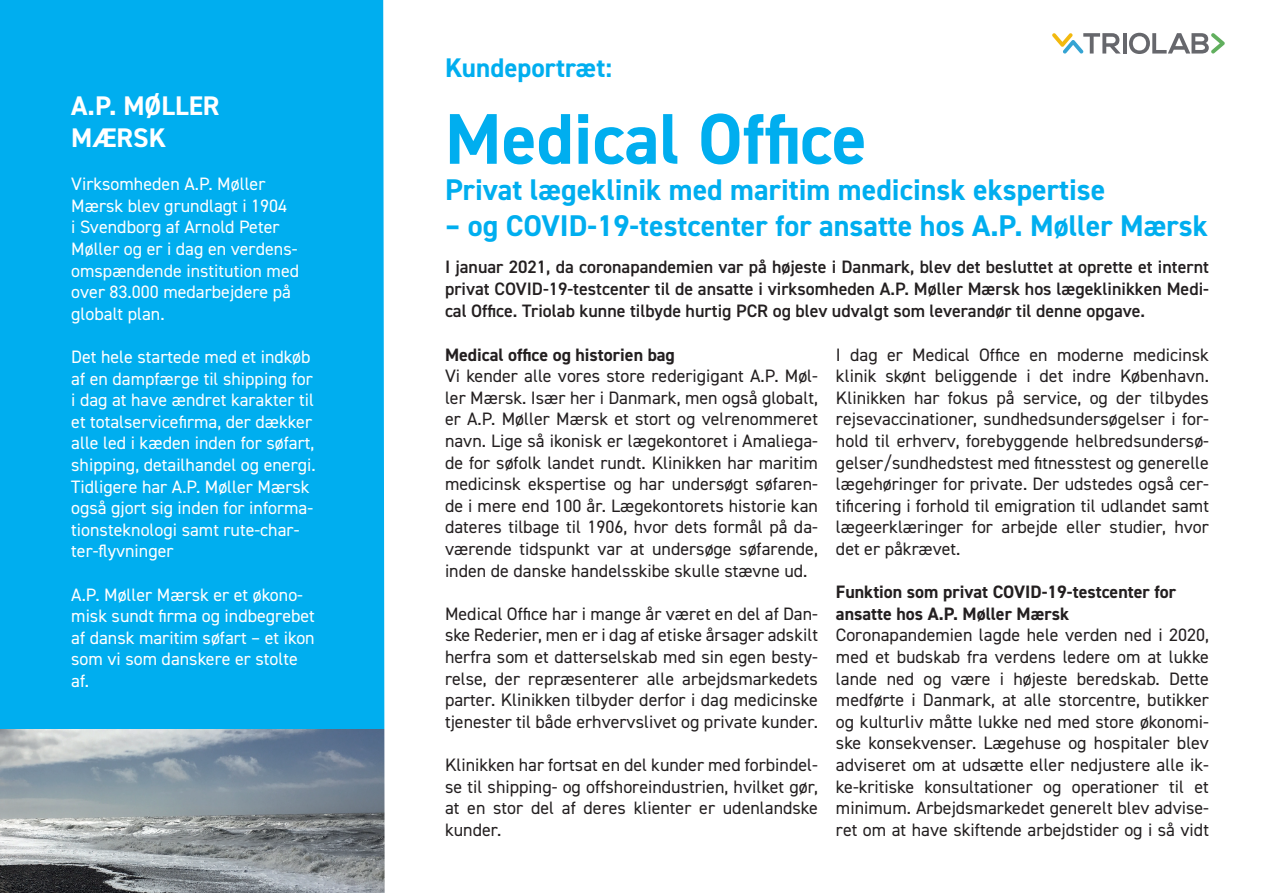
<style>
.page{position:relative;width:1263px;height:893px;background:#fff}
.page>*{position:absolute;margin:0;border:0;box-sizing:border-box;transform-origin:0 0}
.t1{font:700 72px "DIN2014";color:#00aeef}
.t2{font:700 30px "DIN2014";color:#00aeef}
.t3{font:700 27px/32.4px "DIN2014";color:#fff}
.t4{font:700 27px "DIN2014";color:#00aeef}
.t5{font:18px/21.6px "DIN2014";color:#231f20;text-align:justify}
.t6{font:18px/21.6px "DIN2014";color:#fff}
.t7{font:600 18px/21.6px "DIN2014";color:#231f20;text-align:justify}
.t8{font:700 18px/21.6px "DIN2014";color:#231f20}
</style>
<div class="page">
<div style="left:0;top:0;width:381px;height:729px;background:#00aeef"></div>
<img style="left:0;top:729px;width:381px;height:164px">
<hr style="left:1123px;top:33px;width:4px;height:21px;background:#66676c">
<svg style="left:1129px;top:33px;width:96px;height:21px"></svg>
<svg style="left:1052px;top:33px;width:68px;height:21px"></svg>
<svg style="left:381px;top:0;width:4px;height:893px"></svg>
<h3 class="t3" style="left:71px;top:89px;width:150px">A.P. MØLLER<br>MÆRSK</h3>
<p class="t6" style="left:71px;top:173px;width:229px">Virksomheden A.P. Møller<br>Mærsk blev grundlagt i 1904<br>i Svendborg af Arnold Peter<br>Møller og er i dag en verdens&shy;omspændende institution med over 83.000 medarbejdere på globalt plan.</p>
<p class="t6" style="left:71px;top:346px;width:246px">Det hele startede med et indkøb af en dampfærge til shipping for i dag at have ændret karakter til et totalservicefirma, der dækker alle led i kæden inden for søfart, shipping, detailhandel og energi.<br>Tidligere har A.P. Møller Mærsk også gjort sig inden for informa&shy;tionsteknologi samt rute-char&shy;ter-flyvninger</p>
<p class="t6" style="left:71px;top:583px;width:245px">A.P. Møller Mærsk er et økono&shy;misk sundt firma og indbegrebet af dansk maritim søfart – et ikon som vi som danskere er stolte af.</p>
<h3 class="t4" style="left:445px;top:50px;width:169px">Kundeportræt:</h3>
<h1 class="t1" style="left:445px;top:91px;width:423px">Medical Office</h1>
<h2 class="t2" style="left:445px;top:169px;width:662px">Privat lægeklinik med maritim medicinsk ekspertise</h2>
<h2 class="t2" style="left:445px;top:205px;width:764px">– og COVID-19-testcenter for ansatte hos A.P. Møller Mærsk</h2>
<p class="t7" style="left:445px;top:256px;width:765px">I januar 2021, da coronapandemien var på højeste i Danmark, blev det besluttet at oprette et internt privat COVID-19-testcenter til de ansatte i virksomheden A.P. Møller Mærsk hos lægeklinikken Medi&shy;cal Office. Triolab kunne tilbyde hurtig PCR og blev udvalgt som leverandør til denne opgave.</p>
<p class="t8" style="left:445px;top:343px;width:231px">Medical office og historien bag</p>
<p class="t5" style="left:445px;top:365px;width:374px">Vi kender alle vores store rederigigant A.P. Møl&shy;ler Mærsk. Især her i Danmark, men også globalt, er A.P. Møller Mærsk et stort og velrenommeret navn. Lige så ikonisk er lægekontoret i Amaliega&shy;de for søfolk landet rundt. Klinikken har maritim medicinsk ekspertise og har undersøgt søfaren&shy;de i mere end 100 år. Lægekontorets historie kan dateres tilbage til 1906, hvor dets formål på da&shy;værende tidspunkt var at undersøge søfarende, inden de danske handelsskibe skulle stævne ud.</p>
<p class="t5" style="left:445px;top:602px;width:374px">Medical Office har i mange år været en del af Dan&shy;ske Rederier, men er i dag af etiske årsager adskilt herfra som et datterselskab med sin egen besty&shy;relse, der repræsenterer alle arbejdsmarkedets parter. Klinikken tilbyder derfor i dag medicinske tjenester til både erhvervslivet og private kunder.</p>
<p class="t5" style="left:445px;top:754px;width:374px">Klinikken har fortsat en del kunder med forbindel&shy;se til shipping- og offshoreindustrien, hvilket gør, at en stor del af deres klienter er udenlandske kunder.</p>
<p class="t5" style="left:836px;top:343px;width:374px">I dag er Medical Office en moderne medicinsk klinik skønt beliggende i det indre København.<br>Klinikken har fokus på service, og der tilbydes rejsevaccinationer, sundhedsundersøgelser i for&shy;hold til erhverv, forebyggende helbredsundersø&shy;gelser/sundhedstest med fitnesstest og generelle lægehøringer for private. Der udstedes også cer&shy;tificering i forhold til emigration til udlandet samt lægeerklæringer for arbejde eller studier, hvor det er påkrævet.</p>
<p class="t8" style="left:836px;top:581px;width:342px">Funktion som privat COVID-19-testcenter for ansatte hos A.P. Møller Mærsk</p>
<p class="t5" style="left:836px;top:624px;width:374px">Coronapandemien lagde hele verden ned i 2020, med et budskab fra verdens ledere om at lukke lande ned og være i højeste beredskab. Dette medførte i Danmark, at alle storcentre, butikker og kulturliv måtte lukke ned med store økonomi&shy;ske konsekvenser. Lægehuse og hospitaler blev adviseret om at udsætte eller nedjustere alle ik&shy;ke-kritiske konsultationer og operationer til et minimum. Arbejdsmarkedet generelt blev advise&shy;ret om at have skiftende arbejdstider og i så vidt</p>
</div>
